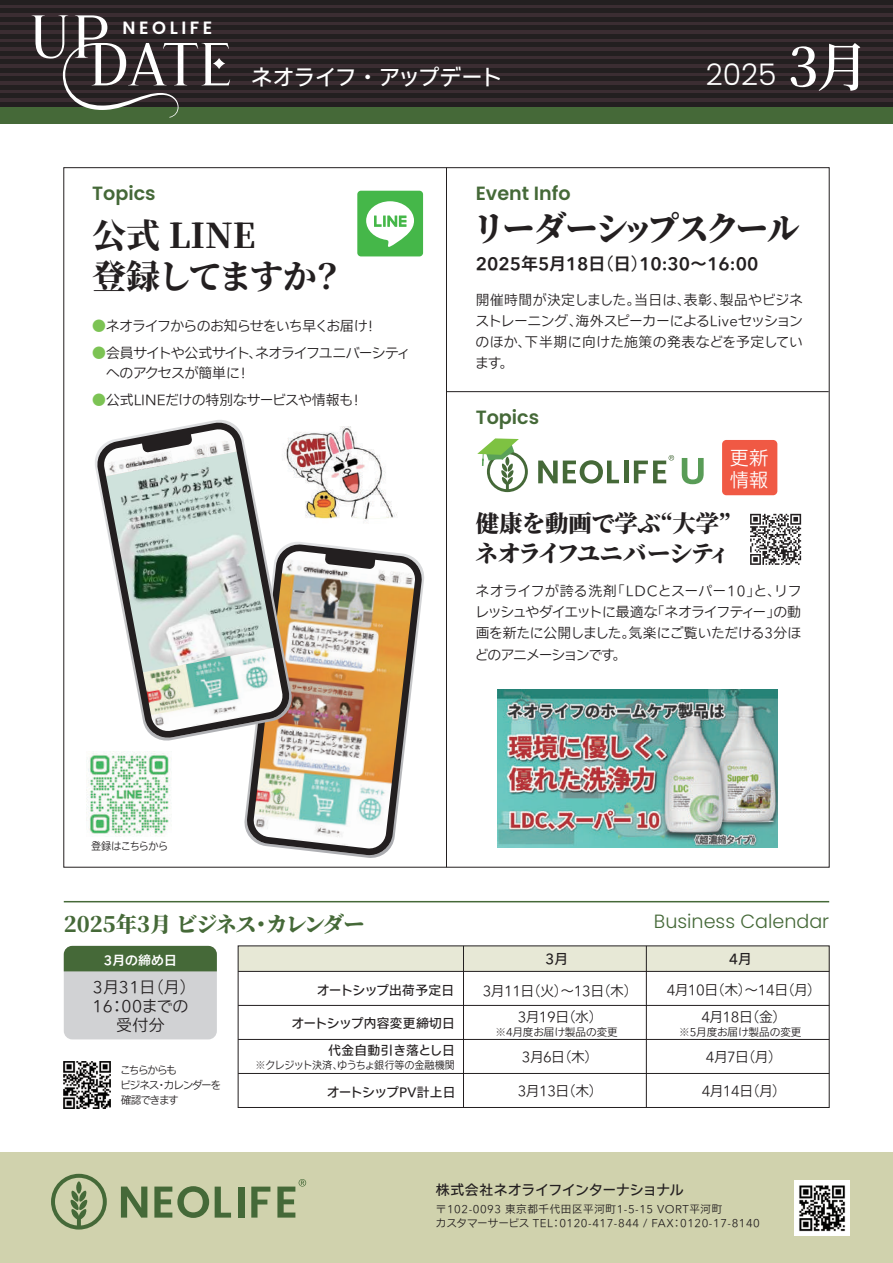
<style>
.page{position:relative;width:893px;height:1263px;background:#fff}
.page>*{position:absolute;margin:0;border:0;box-sizing:border-box;transform-origin:0 0}
.t1{font:60.6px "Romanson";color:#fff}
.t2{font:800 34.05px/40.3px "Noto Serif JP";letter-spacing:-.015em;color:#231f20}
.t3{font:900 34.05px "Noto Serif JP";letter-spacing:-.08em;color:#231f20;scale:.95 1}
.t4{font:300 29.7px "Poppins";color:#fff}
.t5{font:900 23.4px/29.7px "Noto Serif JP";letter-spacing:-.025em;color:#231f20}
.t6{font:900 21.3px "Noto Serif JP";letter-spacing:-.035em;color:#456938}
.t7{font:500 21.3px "Shorai Sans Std N";letter-spacing:-.01em;color:#fff}
.t8{font:600 19.2px "Poppins";color:#456938}
.t9{font:300 19.2px "Poppins";color:#456938}
.t10{font:19.2px/22.4px "Shorai Sans Std N";color:#fff}
.t11{font:600 17.7px "Poppins";letter-spacing:.2em;color:#fff}
.t12{font:600 16.95px "Shorai Sans Std N";color:#231f20}
.t13{font:15.9px/19.2px "Shorai Sans Std N";letter-spacing:.01em;color:#231f20;text-align:center}
.t14{font:13.8px/21.3px "Shorai Sans Std N";letter-spacing:-.04em;color:#231f20;text-align:justify}
.t15{font:500 13.8px "Shorai Sans Std N";color:#231f20}
.t16{font:13.8px "Shorai Sans Std N";letter-spacing:-.005em;color:#231f20}
.t17{font:500 12.75px/27.6px "Shorai Sans Std N";letter-spacing:.015em;color:#231f20;text-align:right}
.t18{font:500 12.75px "Shorai Sans Std N";letter-spacing:-.005em;color:#231f20}
.t19{font:600 12.75px "Shorai Sans Std N";letter-spacing:.02em;color:#fff}
.t20{font:10.65px/13.8px "Shorai Sans Std N";letter-spacing:.05em;color:#231f20}
.t21{font:10.65px "Shorai Sans Std N";letter-spacing:-.005em;color:#231f20}
.t22{font:10.65px/14.9px "Shorai Sans Std N";letter-spacing:-.12em;color:#231f20}
.t23{font:10.65px "Shorai Sans Std N";letter-spacing:-.035em;color:#231f20;scale:.95 1}
.t24{font:10.65px "Shorai Sans Std N";letter-spacing:-.045em;color:#231f20;scale:.95 1}
.s1{font-family:"Noto Serif JP";font-weight:600;font-size:53.1px}
.s2{font-family:"Koz Go Pr 6 N";color:#7cc354}
</style>
<div class="page">
<svg style="left:0;top:4px;width:893px;height:98px;background:#35292d"></svg>
<div style="left:0;top:106px;width:893px;height:17px;background:#456938"></div>
<hr style="left:0;top:0;width:893px;height:4px;background:#231f20">
<hr style="left:0;top:9px;width:893px;height:4px;background:#231f20">
<hr style="left:0;top:17px;width:893px;height:4px;background:#231f20">
<hr style="left:0;top:26px;width:893px;height:4px;background:#231f20">
<hr style="left:0;top:34px;width:893px;height:4px;background:#231f20">
<hr style="left:0;top:43px;width:893px;height:4px;background:#231f20">
<hr style="left:0;top:51px;width:893px;height:4px;background:#231f20">
<hr style="left:0;top:60px;width:893px;height:4px;background:#231f20">
<hr style="left:0;top:68px;width:893px;height:4px;background:#231f20">
<hr style="left:0;top:77px;width:893px;height:4px;background:#231f20">
<hr style="left:0;top:85px;width:893px;height:4px;background:#231f20">
<hr style="left:0;top:94px;width:893px;height:4px;background:#231f20">
<hr style="left:0;top:102px;width:893px;height:4px;background:#231f20">
<div style="left:0;top:1152px;width:893px;height:111px;background:#d0d2ad"></div>
<svg style="left:121px;top:1186px;width:26px;height:31px"></svg>
<svg style="left:154px;top:1186px;width:55px;height:32px"></svg>
<svg style="left:215px;top:1186px;width:16px;height:31px"></svg>
<div style="left:238px;top:1186px;width:6px;height:31px;background:#456938"></div>
<svg style="left:251px;top:1186px;width:19px;height:31px"></svg>
<svg style="left:51px;top:1174px;width:56px;height:55px"></svg>
<svg style="left:277px;top:1179px;width:29px;height:38px"></svg>
<img style="left:794px;top:1180px;width:56px;height:55px">
<img style="left:294px;top:426px;width:103px;height:97px">
<hr style="left:446px;top:391px;width:383px;height:1px;background:#231f20">
<img style="left:64px;top:1061px;width:47px;height:47px">
<div style="left:64px;top:946px;width:153px;height:93px;background:#d1d2d4;border-radius:9px"></div>
<div style="left:64px;top:946px;width:153px;height:25px;background:#456938"></div>
<div style="left:238px;top:946px;width:591px;height:25px;background:#e7e8d6"></div>
<div style="left:238px;top:946px;width:591px;height:162px;border:1px solid #231f20"></div>
<hr style="left:238px;top:971px;width:591px;height:1px;background:#231f20">
<hr style="left:238px;top:1005px;width:591px;height:1px;background:#231f20">
<hr style="left:238px;top:1039px;width:591px;height:1px;background:#231f20">
<hr style="left:238px;top:1073px;width:591px;height:1px;background:#231f20">
<hr style="left:646px;top:946px;width:1px;height:161px;background:#231f20">
<hr style="left:463px;top:946px;width:1px;height:161px;background:#231f20">
<hr style="left:64px;top:901px;width:765px;height:1px;background:#456938">
<hr style="left:446px;top:168px;width:1px;height:699px;background:#231f20">
<img style="left:497px;top:689px;width:281px;height:158px">
<div style="left:722px;top:440px;width:55px;height:55px;background:#f05944;border-radius:4px"></div>
<svg style="left:538px;top:460px;width:81px;height:23px"></svg>
<div style="left:624px;top:461px;width:5px;height:22px;background:#456938"></div>
<svg style="left:634px;top:455px;width:40px;height:28px"></svg>
<svg style="left:682px;top:458px;width:22px;height:26px"></svg>
<svg style="left:477px;top:438px;width:51px;height:54px"></svg>
<svg style="left:750px;top:514px;width:51px;height:51px"></svg>
<div style="left:357px;top:191px;width:66px;height:65px;background:#45b749;border-radius:4px"></div>
<svg style="left:366px;top:201px;width:48px;height:46px"></svg>
<img style="left:86px;top:751px;width:85px;height:86px">
<img style="left:246px;top:543px;width:177px;height:313px">
<svg style="left:162px;top:420px;width:132px;height:323px"></svg>
<svg style="left:95px;top:421px;width:196px;height:319px"></svg>
<h1 class="t1" style="left:29px;top:1px;width:82px">UP</h1>
<p class="t11" style="left:123px;top:18px;width:91px">NEOLIFE</p>
<h1 class="t1" style="left:88px;top:29px;width:146px">DATE</h1>
<h3 class="t7" style="left:251px;top:61px;width:252px">ネオライフ・アップデート</h3>
<h3 class="t8" style="left:92px;top:182px;width:65px">Topics</h3>
<h3 class="t8" style="left:476px;top:182px;width:96px">Event Info</h3>
<h3 class="t4" style="left:706px;top:58px;width:165px">2025 <span class="s1">3月</span></h3>
<h2 class="t2" style="left:92px;top:216px;width:254px">公式 LINE<br>登録してますか？</h2>
<p class="t14" style="left:92px;top:314px;width:283px"><span class="s2">●</span>ネオライフからのお知らせをいち早くお届け!</p>
<p class="t14" style="left:92px;top:343px;width:320px;line-height:19.2px"><span class="s2">●</span>会員サイトや公式サイト、ネオライフユニバーシティ　へのアクセスが簡単に!</p>
<p class="t16" style="left:92px;top:390px;width:269px"><span class="s2">●</span>公式LINEだけの特別なサービスや情報も!</p>
<h2 class="t3" style="left:473px;top:209px;width:345px">リーダーシップスクール</h2>
<p class="t12" style="left:476px;top:252px;width:284px">2025年5月18日（日）10:30～16:00</p>
<p class="t14" style="left:475px;top:288px;width:329px">開催時間が決定しました。当日は、表彰、製品やビジネストレーニング、海外スピーカーによるLiveセッションのほか、下半期に向けた施策の発表などを予定しています。</p>
<h3 class="t8" style="left:476px;top:406px;width:65px">Topics</h3>
<h3 class="t10" style="left:730px;top:446px;width:40px">更新情報</h3>
<h3 class="t5" style="left:475px;top:509px;width:257px">健康を動画で学ぶ“大学”ネオライフユニバーシティ</h3>
<p class="t14" style="left:475px;top:579px;width:328px">ネオライフが誇る洗剤「LDCとスーパー10」と、リフレッシュやダイエットに最適な「ネオライフティー」の動画を新たに公開しました。気楽にご覧いただける3分ほどのアニメーションです。</p>
<p class="t24" style="left:91px;top:838px;width:83px">登録はこちらから</p>
<h3 class="t6" style="left:64px;top:912px;width:302px">2025年3月 ビジネス・カレンダー</h3>
<h3 class="t9" style="left:654px;top:910px;width:177px">Business Calendar</h3>
<p class="t19" style="left:104px;top:951px;width:75px">3月の締め日</p>
<p class="t15" style="left:545px;top:948px;width:25px">3月</p>
<p class="t15" style="left:729px;top:949px;width:25px">4月</p>
<p class="t18" style="left:317px;top:981px;width:139px">オートシップ出荷予定日</p>
<p class="t14" style="left:483px;top:980px;width:156px">3月11日（火）～13日（木）</p>
<p class="t14" style="left:667px;top:979px;width:156px">4月10日（木）～14日（月）</p>
<p class="t21" style="left:495px;top:1024px;width:124px">※4月度お届け製品の変更</p>
<p class="t21" style="left:679px;top:1024px;width:124px">※5月度お届け製品の変更</p>
<p class="t13" style="left:92px;top:977px;width:105px">3月31日（月）<br>16：00までの受付分</p>
<p class="t14" style="left:518px;top:1006px;width:86px">3月19日（水）</p>
<p class="t14" style="left:522px;top:1046px;width:78px">3月6日（木）</p>
<p class="t14" style="left:701px;top:1006px;width:86px">4月18日（金）</p>
<p class="t14" style="left:706px;top:1046px;width:78px">4月7日（月）</p>
<p class="t17" style="left:292px;top:1009px;width:165px">オートシップ内容変更締切日代金自動引き落とし日</p>
<p class="t18" style="left:327px;top:1083px;width:130px">オートシップPV計上日</p>
<p class="t23" style="left:256px;top:1057px;width:211px">※クレジット決済、ゆうちょ銀行等の金融機関</p>
<p class="t22" style="left:120px;top:1062px;width:102px">こちらからも<br>ビジネス･カレンダーを確認できます</p>
<p class="t14" style="left:518px;top:1079px;width:86px">3月13日（木）</p>
<p class="t14" style="left:702px;top:1079px;width:86px">4月14日（月）</p>
<p class="t15" style="left:436px;top:1180px;width:249px">株式会社ネオライフインターナショナル</p>
<p class="t20" style="left:436px;top:1202px;width:326px">〒102-0093 東京都千代田区平河町1-5-15 VORT平河町<br>カスタマーサービス TEL：0120-417-844 / FAX：0120-17-8140</p>
</div>
